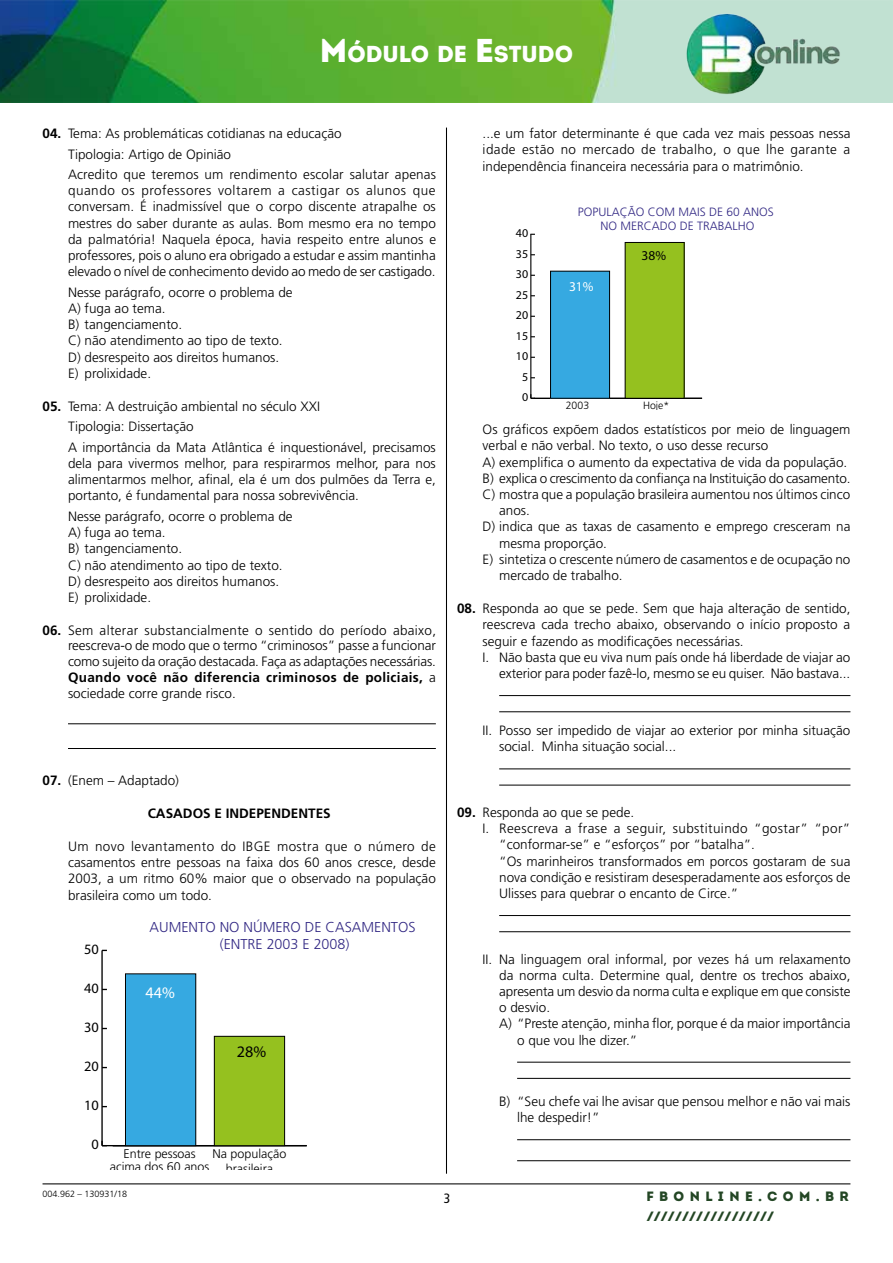
<style>
.page{position:relative;width:893px;height:1263px;background:#fff}
.page>*{position:absolute;margin:0;border:0;box-sizing:border-box;transform-origin:0 0}
.t1{font:900 23.1px "Intro";color:#fff}
.t2{font:16.05px "Myriad Pro";color:#fff}
.t3{font:16.05px "Myriad Pro";color:#000}
.t4{font:300 14.4px/17.2px "Frutiger";color:#312783;text-align:center}
.t5{font:14.4px "Myriad Pro";color:#000}
.t6{font:300 13.5px/16.2px "Frutiger";color:#000}
.t7{font:300 13.5px "Frutiger";letter-spacing:.03em;color:#000}
.t8{font:700 13.5px "Frutiger";color:#000}
.t9{font:13.5px "Intro Black Caps";color:#234624}
.t10{font:900 13.5px "Intro";letter-spacing:.4em;color:#234624}
.t11{font:13.5px "Myriad Pro";color:#fff}
.t12{font:13.5px "Myriad Pro";color:#000}
.t13{font:condensed 13.5px "Frutiger";color:#000}
.t14{font:300 12.6px/12.9px "Frutiger";color:#000;text-align:center}
.t15{font:300 12px/14.4px "Frutiger";color:#312783;text-align:center}
.t16{font:12px "Myriad Pro";color:#000}
.t17{font:300 11.4px "Frutiger";color:#000}
.t18{font:300 10.5px "Frutiger";color:#000}
.t19{font:300 9px "Frutiger";color:#000}
.s1{font-size:33px}
.s2{font-weight:700}
</style>
<div class="page">
<img style="left:0;top:0;width:893px;height:102px">
<img style="left:677px;top:1px;width:167px;height:100px">
<hr style="left:43px;top:1183px;width:807px;height:1px;background:#000">
<hr style="left:446px;top:128px;width:1px;height:1046px;background:#000">
<hr style="left:68px;top:723px;width:368px;height:1px;background:#000">
<hr style="left:68px;top:748px;width:368px;height:1px;background:#000">
<hr style="left:102px;top:1145px;width:205px;height:1px;background:#000">
<hr style="left:101px;top:950px;width:2px;height:196px;background:#000">
<div style="left:214px;top:1036px;width:71px;height:110px;background:#95c11f"></div>
<div style="left:214px;top:1036px;width:71px;height:110px;border:1px solid #000"></div>
<div style="left:125px;top:974px;width:71px;height:172px;background:#36a9e1"></div>
<div style="left:125px;top:973px;width:71px;height:173px;border:1px solid #000"></div>
<hr style="left:499px;top:695px;width:351px;height:1px;background:#000">
<hr style="left:499px;top:711px;width:351px;height:1px;background:#000">
<hr style="left:499px;top:768px;width:351px;height:1px;background:#000">
<hr style="left:499px;top:785px;width:351px;height:1px;background:#000">
<hr style="left:499px;top:915px;width:351px;height:1px;background:#000">
<hr style="left:499px;top:931px;width:351px;height:1px;background:#000">
<hr style="left:517px;top:1062px;width:333px;height:1px;background:#000">
<hr style="left:517px;top:1078px;width:333px;height:1px;background:#000">
<hr style="left:517px;top:1139px;width:333px;height:1px;background:#000">
<hr style="left:517px;top:1160px;width:333px;height:1px;background:#000">
<hr style="left:534px;top:398px;width:168px;height:1px;background:#000">
<hr style="left:530px;top:234px;width:1px;height:164px;background:#000">
<svg style="left:530px;top:394px;width:5px;height:5px"></svg>
<div style="left:625px;top:242px;width:59px;height:156px;background:#95c11f"></div>
<div style="left:550px;top:271px;width:60px;height:127px;background:#36a9e1"></div>
<div style="left:550px;top:271px;width:60px;height:128px;border:1px solid #000"></div>
<h1 class="t1" style="left:320px;top:38px;width:255px"><span class="s1">M</span>ÓDULO DE <span class="s1">E</span>STUDO</h1>
<p class="t6" style="left:68px;top:123px;width:370px;line-height:20.4px;text-indent:-26px"><span class="s2">04.</span> Tema: As problemáticas cotidianas na educação<br>Tipologia: Artigo de Opinião<br>Acredito que teremos um rendimento escolar salutar apenas</p>
<p class="t6" style="left:68px;top:182px;width:370px;text-align:justify">quando os professores voltarem a castigar os alunos que conversam. É inadmissível que o corpo discente atrapalhe os mestres do saber durante as aulas. Bom mesmo era no tempo da palmatória! Naquela época, havia respeito entre alunos e professores, pois o aluno era obrigado a estudar e assim mantinha elevado o nível de conhecimento devido ao medo de ser castigado.</p>
<p class="t6" style="left:68px;top:284px;width:226px">Nesse parágrafo, ocorre o problema de<br>A) fuga ao tema.<br>B) tangenciamento.<br>C) não atendimento ao tipo de texto.<br>D) desrespeito aos direitos humanos.<br>E) prolixidade.</p>
<p class="t6" style="left:68px;top:396px;width:369px;line-height:20.4px;text-indent:-26px"><span class="s2">05.</span> Tema: A destruição ambiental no século XXI<br>Tipologia: Dissertação<br>A importância da Mata Atlântica é inquestionável, precisamos</p>
<p class="t6" style="left:68px;top:455px;width:369px;text-align:justify">dela para vivermos melhor, para respirarmos melhor, para nos alimentarmos melhor, afinal, ela é um dos pulmões da Terra e, portanto, é fundamental para nossa sobrevivência.</p>
<p class="t6" style="left:68px;top:508px;width:226px">Nesse parágrafo, ocorre o problema de<br>A) fuga ao tema.<br>B) tangenciamento.<br>C) não atendimento ao tipo de texto.<br>D) desrespeito aos direitos humanos.<br>E) prolixidade.</p>
<p class="t6" style="left:68px;top:622px;width:370px;line-height:15.8px;text-align:justify;text-indent:-26px"><span class="s2">06.</span> Sem alterar substancialmente o sentido do período abaixo, reescreva-o de modo que o termo “criminosos” passe a funcionar como sujeito da oração destacada. Faça as adaptações necessárias.<br><span class="s2">Quando você não diferencia criminosos de policiais,</span> a sociedade corre grande risco.</p>
<p class="t6" style="left:43px;top:772px;width:138px"><span class="s2">07.</span> (Enem – Adaptado)</p>
<p class="t8" style="left:148px;top:805px;width:185px">CASADOS E INDEPENDENTES</p>
<p class="t6" style="left:68px;top:838px;width:369px;text-align:justify">Um novo levantamento do IBGE mostra que o número de casamentos entre pessoas na faixa dos 60 anos cresce, desde 2003, a um ritmo 60% maior que o observado na população brasileira como um todo.</p>
<p class="t5" style="left:84px;top:940px;width:16px">50</p>
<p class="t5" style="left:84px;top:979px;width:16px">40</p>
<p class="t5" style="left:84px;top:1018px;width:16px">30</p>
<p class="t5" style="left:84px;top:1057px;width:16px">20</p>
<p class="t4" style="left:150px;top:918px;width:267px">AUMENTO NO NÚMERO DE CASAMENTOS (ENTRE 2003 E 2008)</p>
<p class="t2" style="left:145px;top:983px;width:31px">44%</p>
<p class="t3" style="left:237px;top:1042px;width:31px">28%</p>
<p class="t17" style="left:539px;top:122px;width:93px">acima dos 60 anos</p>
<p class="t17" style="left:645px;top:124px;width:45px">brasileira</p>
<p class="t6" style="left:483px;top:125px;width:369px;text-align:justify">...e um fator determinante é que cada vez mais pessoas nessa idade estão no mercado de trabalho, o que lhe garante a independência financeira necessária para o matrimônio.</p>
<p class="t16" style="left:516px;top:226px;width:14px">40</p>
<p class="t16" style="left:516px;top:246px;width:14px">35</p>
<p class="t16" style="left:516px;top:267px;width:14px">30</p>
<p class="t16" style="left:516px;top:287px;width:14px">25</p>
<p class="t16" style="left:516px;top:308px;width:14px">20</p>
<p class="t16" style="left:516px;top:328px;width:14px">15</p>
<p class="t16" style="left:516px;top:349px;width:14px">10</p>
<p class="t16" style="left:522px;top:369px;width:8px">5</p>
<p class="t15" style="left:578px;top:204px;width:197px">POPULAÇÃO COM MAIS DE 60 ANOS<br>NO MERCADO DE TRABALHO</p>
<p class="t11" style="left:569px;top:278px;width:26px">31%</p>
<p class="t12" style="left:641px;top:247px;width:26px">38%</p>
<p class="t16" style="left:522px;top:390px;width:8px">0</p>
<p class="t18" style="left:566px;top:399px;width:25px">2003</p>
<p class="t18" style="left:643px;top:399px;width:28px">Hoje*</p>
<p class="t6" style="left:483px;top:421px;width:369px">Os gráficos expõem dados estatísticos por meio de linguagem</p>
<p class="t6" style="left:483px;top:438px;width:287px">verbal e não verbal. No texto, o uso desse recurso</p>
<p class="t6" style="left:483px;top:454px;width:366px">A) exemplifica o aumento da expectativa de vida da população.</p>
<p class="t6" style="left:483px;top:470px;width:369px">B) explica o crescimento da confiança na Instituição do casamento.</p>
<p class="t6" style="left:483px;top:486px;width:369px">C) mostra que a população brasileira aumentou nos últimos cinco</p>
<p class="t6" style="left:499px;top:502px;width:32px">anos.</p>
<p class="t6" style="left:483px;top:519px;width:369px">D) indica que as taxas de casamento e emprego cresceram na</p>
<p class="t6" style="left:499px;top:535px;width:109px">mesma proporção.</p>
<p class="t6" style="left:483px;top:551px;width:369px">E) sintetiza o crescente número de casamentos e de ocupação no</p>
<p class="t6" style="left:499px;top:567px;width:125px">mercado de trabalho.</p>
<p class="t6" style="left:457px;top:600px;width:395px"><span class="s2">08.</span> Responda ao que se pede. Sem que haja alteração de sentido,</p>
<p class="t6" style="left:483px;top:617px;width:369px">reescreva cada trecho abaixo, observando o início proposto a</p>
<p class="t6" style="left:483px;top:633px;width:263px">seguir e fazendo as modificações necessárias.</p>
<p class="t6" style="left:483px;top:649px;width:369px">I. Não basta que eu viva num país onde há liberdade de viajar ao</p>
<p class="t6" style="left:499px;top:665px;width:353px">exterior para poder fazê-lo, mesmo se eu quiser. Não bastava...</p>
<p class="t6" style="left:499px;top:722px;width:353px;text-indent:-17px">II. Posso ser impedido de viajar ao exterior por minha situação social. Minha situação social...</p>
<p class="t6" style="left:457px;top:804px;width:179px"><span class="s2">09.</span> Responda ao que se pede.</p>
<p class="t7" style="left:483px;top:821px;width:369px">I. Reescreva a frase a seguir, substituindo “gostar” “por”</p>
<p class="t6" style="left:499px;top:836px;width:257px">“conformar-se” e “esforços” por “batalha”.</p>
<p class="t6" style="left:499px;top:853px;width:353px">“Os marinheiros transformados em porcos gostaram de sua</p>
<p class="t6" style="left:499px;top:869px;width:353px">nova condição e resistiram desesperadamente aos esforços de</p>
<p class="t6" style="left:499px;top:885px;width:241px">Ulisses para quebrar o encanto de Circe.”</p>
<p class="t6" style="left:483px;top:951px;width:370px">II. Na linguagem oral informal, por vezes há um relaxamento</p>
<p class="t6" style="left:499px;top:967px;width:353px">da norma culta. Determine qual, dentre os trechos abaixo,</p>
<p class="t6" style="left:499px;top:983px;width:353px">apresenta um desvio da norma culta e explique em que consiste</p>
<p class="t6" style="left:499px;top:999px;width:53px">o desvio.</p>
<p class="t6" style="left:499px;top:1015px;width:353px">A) “Preste atenção, minha flor, porque é da maior importância</p>
<p class="t6" style="left:517px;top:1032px;width:122px">o que vou lhe dizer.”</p>
<p class="t5" style="left:84px;top:1096px;width:16px">10</p>
<p class="t5" style="left:92px;top:1135px;width:9px">0</p>
<p class="t14" style="left:110px;top:1147px;width:101px">Entre pessoas acima dos 60 anos</p>
<p class="t14" style="left:213px;top:1146px;width:75px;line-height:15px">Na população brasileira</p>
<p class="t19" style="left:43px;top:1189px;width:86px">004.962 – 130931/18</p>
<p class="t6" style="left:517px;top:1093px;width:335px;text-indent:-18px">B) “Seu chefe vai lhe avisar que pensou melhor e não vai mais lhe despedir!”</p>
<p class="t13" style="left:444px;top:1190px;width:8px">3</p>
<p class="t10" style="left:646px;top:1187px;width:204px">FBONLINE.COM.BR</p>
<p class="t9" style="left:646px;top:1207px;width:130px">//////////////////</p>
</div>
